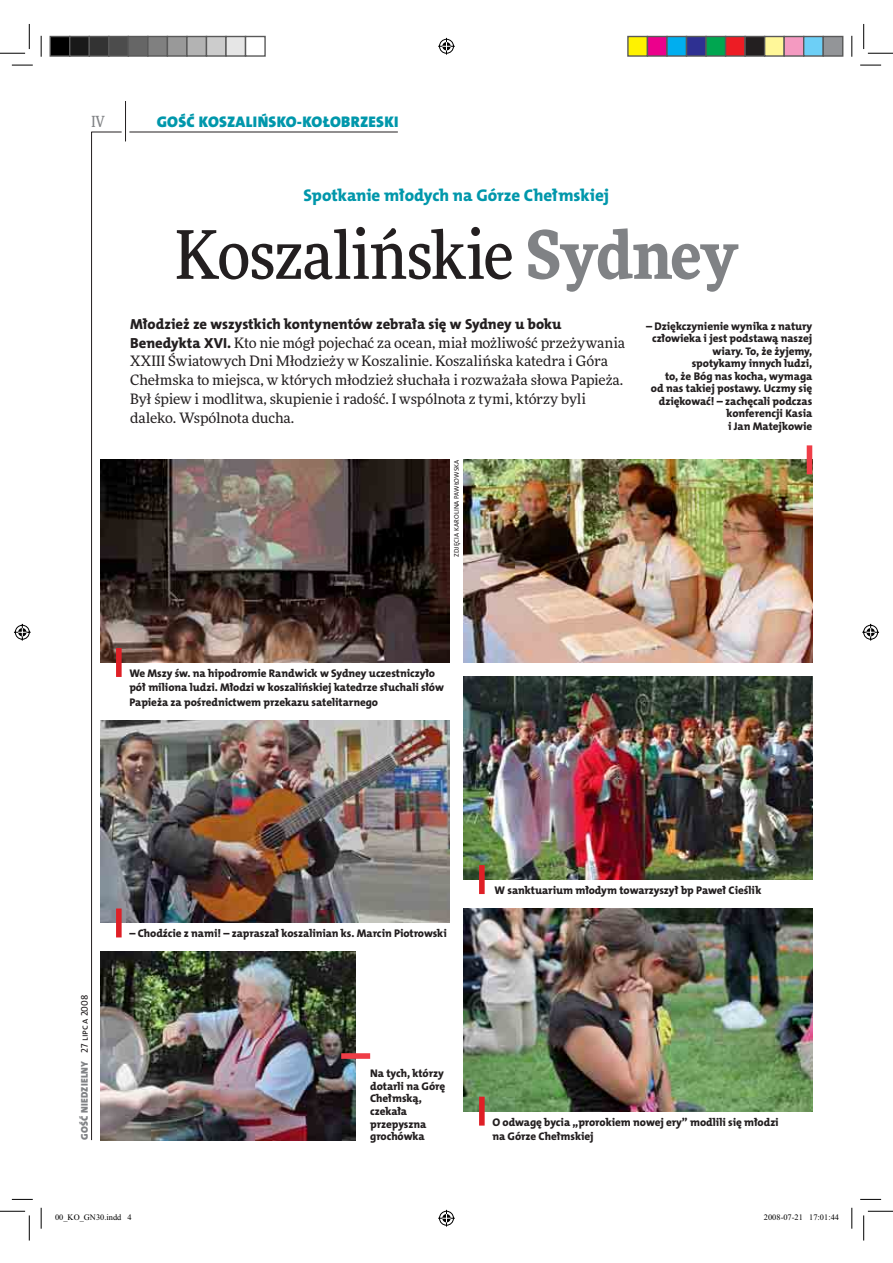
<style>
.page{position:relative;width:893px;height:1263px;background:#fff}
.page>*{position:absolute;margin:0;border:0;box-sizing:border-box;transform-origin:0 0}
.t1{font:500 66.9px "Freeday Narrow";letter-spacing:-.02em;color:#231f20}
.t2{font:16.95px "The Mix HP8 Ex Bld";color:#0097ab}
.t3{font:15.45px "The Mix HP9 Blk";letter-spacing:.02em;color:#0097ab}
.t4{font:500 15.3px "Freeday Narrow";color:#808285;scale:.9 1}
.t5{font:14.7px "The Mix HP8 Ex Bld";letter-spacing:-.005em;color:#231f20}
.t6{font:14.4px/18.9px "Freeday News";letter-spacing:-.005em;color:#231f20}
.t7{font:11.1px/12.6px "The Mix HP8 Ex Bld";letter-spacing:-.005em;color:#231f20}
.t8{font:9.75px "The Mix HP9 Blk";letter-spacing:.025em;color:#808285}
.t9{font:8.4px "Times New Roman";color:#000}
.t10{font:6.75px "The Mix HP5 Plain";letter-spacing:.015em;color:#231f20}
.s1{font-weight:900;color:#808285}
.s2{font-family:"The Mix HP8 Ex Bld";font-size:14.7px}
.s3{font-family:"The Mix HP5 Plain";color:#231f20}
</style>
<div class="page">
<hr style="left:91px;top:132px;width:1px;height:1008px;background:#231f20">
<hr style="left:125px;top:101px;width:1px;height:40px;background:#231f20">
<hr style="left:92px;top:132px;width:30px;height:1px;background:#231f20">
<hr style="left:129px;top:132px;width:269px;height:1px;background:#231f20">
<img style="left:100px;top:460px;width:349px;height:202px">
<img style="left:463px;top:460px;width:349px;height:202px">
<img style="left:463px;top:677px;width:349px;height:203px">
<img style="left:463px;top:909px;width:349px;height:202px">
<img style="left:100px;top:720px;width:349px;height:203px">
<img style="left:100px;top:952px;width:256px;height:188px">
<div style="left:116px;top:648px;width:6px;height:29px;background:#df1f26"></div>
<div style="left:116px;top:909px;width:6px;height:28px;background:#df1f26"></div>
<div style="left:479px;top:865px;width:5px;height:29px;background:#df1f26"></div>
<div style="left:479px;top:1097px;width:5px;height:29px;background:#df1f26"></div>
<div style="left:341px;top:1053px;width:29px;height:6px;background:#ef3d47"></div>
<div style="left:806px;top:445px;width:6px;height:29px;background:#ef3d47"></div>
<svg style="left:12px;top:65px;width:21px;height:1px"></svg>
<svg style="left:860px;top:65px;width:21px;height:1px"></svg>
<svg style="left:12px;top:1199px;width:21px;height:1px"></svg>
<svg style="left:860px;top:1199px;width:21px;height:1px"></svg>
<svg style="left:41px;top:36px;width:1px;height:21px"></svg>
<svg style="left:41px;top:1208px;width:1px;height:21px"></svg>
<svg style="left:851px;top:36px;width:1px;height:21px"></svg>
<svg style="left:851px;top:1208px;width:1px;height:21px"></svg>
<svg style="left:0;top:24px;width:30px;height:30px"></svg>
<svg style="left:0;top:1211px;width:30px;height:30px"></svg>
<svg style="left:863px;top:24px;width:29px;height:30px"></svg>
<svg style="left:863px;top:1211px;width:29px;height:30px"></svg>
<svg style="left:438px;top:37px;width:17px;height:18px"></svg>
<svg style="left:438px;top:1209px;width:17px;height:18px"></svg>
<svg style="left:14px;top:623px;width:17px;height:18px"></svg>
<svg style="left:862px;top:623px;width:17px;height:18px"></svg>
<div style="left:50px;top:37px;width:20px;height:19px;background:#000"></div>
<div style="left:50px;top:36px;width:20px;height:21px;border:1px solid #595959"></div>
<div style="left:70px;top:37px;width:19px;height:19px;background:#191919"></div>
<div style="left:69px;top:36px;width:21px;height:21px;border:1px solid #595959"></div>
<div style="left:89px;top:37px;width:20px;height:19px;background:#333"></div>
<div style="left:89px;top:36px;width:20px;height:21px;border:1px solid #595959"></div>
<div style="left:109px;top:37px;width:19px;height:19px;background:#4c4c4c"></div>
<div style="left:108px;top:36px;width:21px;height:21px;border:1px solid #595959"></div>
<div style="left:128px;top:37px;width:20px;height:19px;background:#666"></div>
<div style="left:128px;top:36px;width:20px;height:21px;border:1px solid #595959"></div>
<div style="left:148px;top:37px;width:19px;height:19px;background:#808080"></div>
<div style="left:147px;top:36px;width:21px;height:21px;border:1px solid #595959"></div>
<div style="left:167px;top:37px;width:20px;height:19px;background:#999"></div>
<div style="left:167px;top:36px;width:21px;height:21px;border:1px solid #595959"></div>
<div style="left:187px;top:37px;width:19px;height:19px;background:#b3b3b3"></div>
<div style="left:186px;top:36px;width:21px;height:21px;border:1px solid #595959"></div>
<div style="left:206px;top:37px;width:20px;height:19px;background:#ccc"></div>
<div style="left:206px;top:36px;width:21px;height:21px;border:1px solid #595959"></div>
<div style="left:226px;top:37px;width:19px;height:19px;background:#e6e6e6"></div>
<div style="left:225px;top:36px;width:21px;height:21px;border:1px solid #595959"></div>
<div style="left:245px;top:36px;width:21px;height:21px;border:1px solid #595959"></div>
<div style="left:628px;top:37px;width:19px;height:19px;background:#fff200"></div>
<div style="left:627px;top:36px;width:21px;height:21px;border:1px solid #595959"></div>
<div style="left:647px;top:37px;width:20px;height:19px;background:#ec008c"></div>
<div style="left:646px;top:36px;width:21px;height:21px;border:1px solid #595959"></div>
<div style="left:667px;top:37px;width:19px;height:19px;background:#00aeef"></div>
<div style="left:666px;top:36px;width:21px;height:21px;border:1px solid #595959"></div>
<div style="left:686px;top:37px;width:20px;height:19px;background:#2e3092"></div>
<div style="left:685px;top:36px;width:21px;height:21px;border:1px solid #595959"></div>
<div style="left:706px;top:37px;width:19px;height:19px;background:#00a650"></div>
<div style="left:705px;top:36px;width:21px;height:21px;border:1px solid #595959"></div>
<div style="left:725px;top:37px;width:20px;height:19px;background:#ed1c24"></div>
<div style="left:724px;top:36px;width:21px;height:21px;border:1px solid #595959"></div>
<div style="left:745px;top:37px;width:19px;height:19px;background:#231f20"></div>
<div style="left:744px;top:36px;width:21px;height:21px;border:1px solid #595959"></div>
<div style="left:764px;top:37px;width:20px;height:19px;background:#fff799"></div>
<div style="left:764px;top:36px;width:20px;height:21px;border:1px solid #595959"></div>
<div style="left:784px;top:37px;width:19px;height:19px;background:#f49ac1"></div>
<div style="left:783px;top:36px;width:21px;height:21px;border:1px solid #595959"></div>
<div style="left:803px;top:37px;width:20px;height:19px;background:#6dcff6"></div>
<div style="left:803px;top:36px;width:20px;height:21px;border:1px solid #595959"></div>
<div style="left:823px;top:37px;width:19px;height:19px;background:#939598"></div>
<div style="left:822px;top:36px;width:21px;height:21px;border:1px solid #595959"></div>
<h3 class="t4" style="left:92px;top:113px;width:16px">IV</h3>
<h3 class="t3" style="left:157px;top:113px;width:243px">GOŚĆ KOSZALIŃSKO-KOŁOBRZESKI</h3>
<h2 class="t2" style="left:303px;top:189px;width:307px">Spotkanie młodych na Górze Chełmskiej</h2>
<h1 class="t1" style="left:175px;top:217px;width:564px">Koszalińskie <span class="s1">Sydney</span></h1>
<h3 class="t5" style="left:130px;top:318px;width:433px">Młodzież ze wszystkich kontynentów zebrała się w Sydney u boku</h3>
<p class="t6" style="left:130px;top:334px;width:496px"><span class="s2">Benedykta XVI.</span> Kto nie mógł pojechać za ocean, miał możliwość przeżywania XXIII Światowych Dni Młodzieży w Koszalinie. Koszalińska katedra i Góra Chełmska to miejsca, w których młodzież słuchała i rozważała słowa Papieża.<br>Był śpiew i modlitwa, skupienie i radość. I wspólnota z tymi, którzy byli daleko. Wspólnota ducha.</p>
<p class="t7" style="left:646px;top:321px;width:168px;text-align:right">– Dziękczynienie wynika z natury człowieka i jest podstawą naszej wiary. To, że żyjemy,<br>spotykamy innych ludzi,<br>to, że Bóg nas kocha, wymaga<br>od nas takiej postawy. Uczmy się dziękować! – zachęcali podczas konferencji Kasia<br>i Jan Matejkowie</p>
<p class="t10" style="left:454px;top:557px;width:98px;rotate:-90deg">ZDJĘCIA KAROLINA PAWŁOWSKA</p>
<p class="t7" style="left:129px;top:667px;width:316px;line-height:14.5px">We Mszy św. na hipodromie Randwick w Sydney uczestniczyło pół miliona ludzi. Młodzi w koszalińskiej katedrze słuchali słów<br>Papieża za pośrednictwem przekazu satelitarnego</p>
<p class="t8" style="left:79px;top:1140px;width:147px;rotate:-90deg">GOŚĆ NIEDZIELNY <span class="s3">27 LIPCA 2008</span></p>
<p class="t7" style="left:129px;top:929px;width:319px">– Chodźcie z nami! – zapraszał koszalinian ks. Marcin Piotrowski</p>
<p class="t7" style="left:370px;top:1069px;width:77px">Na tych, którzy dotarli na Górę<br>Chełmską, czekała przepyszna grochówka</p>
<p class="t7" style="left:494px;top:885px;width:268px">W sanktuarium młodym towarzyszył bp Paweł Cieślik</p>
<p class="t7" style="left:492px;top:1116px;width:288px;line-height:14.5px">O odwagę bycia „prorokiem nowej ery” modlili się młodzi na Górze Chełmskiej</p>
<p class="t9" style="left:55px;top:1213px;width:78px">00_KO_GN30.indd 4</p>
<p class="t9" style="left:764px;top:1213px;width:77px">2008-07-21 17:01:44</p>
</div>
